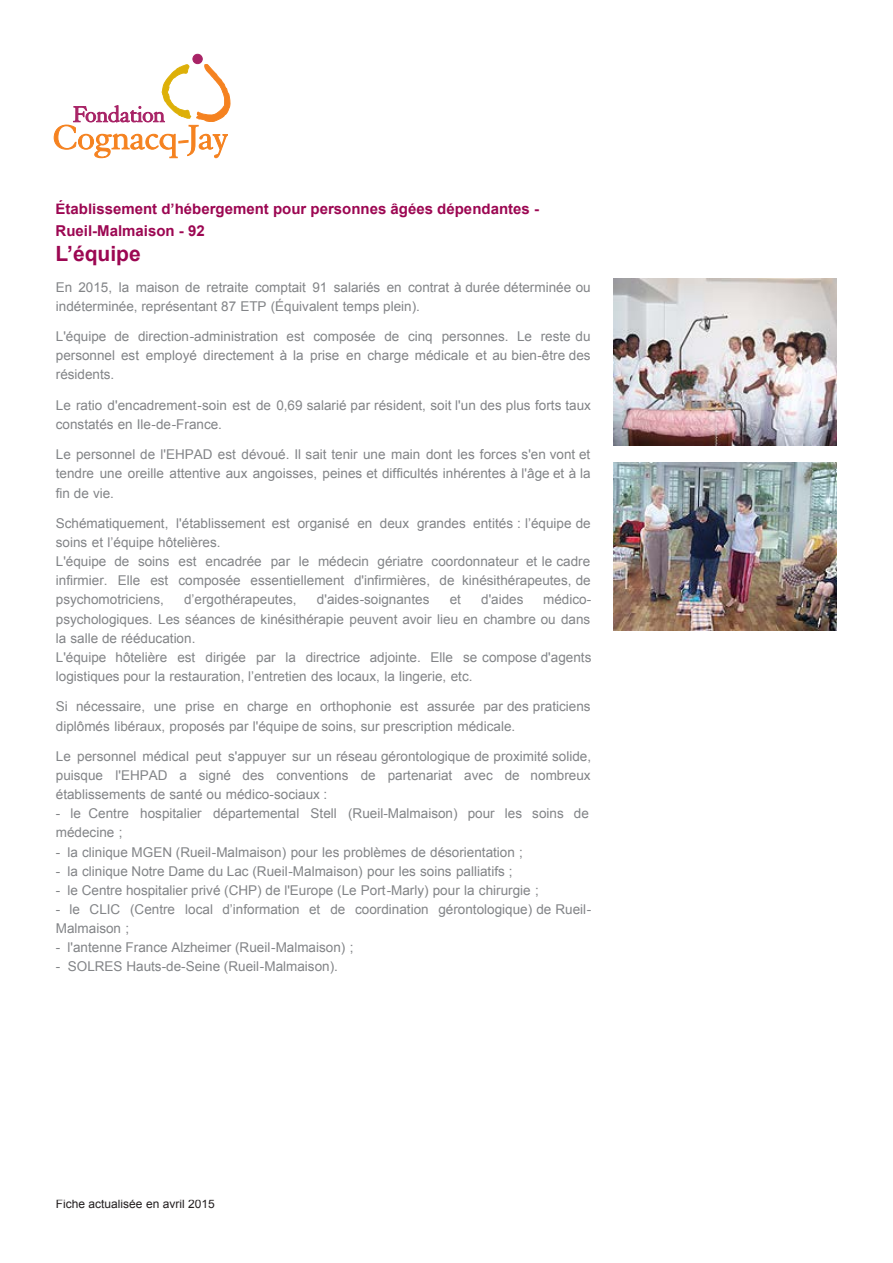
<style>
.page{position:relative;width:893px;height:1263px;background:#fff}
.page>*{position:absolute;margin:0;border:0;box-sizing:border-box;transform-origin:0 0}
.t1{font:700 21px "Arial";color:#9c0752}
.t2{font:700 15px/21.6px "Arial";color:#9c0752}
.t3{font:13.5px/19.2px "Arial";color:#828487}
.t4{font:12px "Arial";color:#231f20}
.s1{font-style:inherit}
</style>
<div class="page">
<div style="left:193px;top:54px;width:9px;height:10px;background:#a82366;border-radius:50%"></div>
<div style="left:193px;top:54px;width:9px;height:10px;border:1px solid #a82366;border-radius:50%"></div>
<svg style="left:54px;top:58px;width:176px;height:100px"></svg>
<img style="left:614px;top:279px;width:223px;height:167px">
<img style="left:614px;top:463px;width:223px;height:167px">
<p class="t2" style="left:56px;top:199px;width:485px">Établissement d’hébergement pour personnes âgées dépendantes -<br>Rueil-Malmaison - 92</p>
<p class="t1" style="left:56px;top:240px;width:87px">L’équipe</p>
<p class="t3" style="left:56px;top:277px;width:536px">En 2015, la maison de retraite comptait 91 salariés en contrat à durée déterminée ou indéterminée, représentant 87 ETP (Équivalent temps plein).</p>
<p class="t3" style="left:56px;top:327px;width:536px;text-align:justify">L'équipe de direction-administration est composée de cinq personnes. Le reste du personnel est employé directement à la prise en charge médicale et au bien-être des résidents.</p>
<p class="t3" style="left:56px;top:396px;width:537px">Le ratio d'encadrement-soin est de 0,69 salarié par résident, soit l'un des plus forts taux constatés en Ile-de-France.</p>
<p class="t3" style="left:56px;top:445px;width:536px;text-align:justify">Le personnel de l'EHPAD est dévoué. Il sait tenir une main dont les forces s'en vont et tendre une oreille attentive aux angoisses, peines et difficultés inhérentes à l'âge et à la fin de vie.</p>
<p class="t3" style="left:56px;top:514px;width:536px">Schématiquement, l'établissement est organisé en deux grandes entités : l’équipe de soins et l’équipe hôtelières.<br>L'équipe de soins est encadrée par le médecin gériatre coordonnateur et le cadre infirmier. Elle est composée essentiellement d'infirmières, de kinésithérapeutes, de psychomotriciens,</p>
<p class="t3" style="left:184px;top:590px;width:114px">d’ergothérapeutes,</p>
<p class="t3" style="left:317px;top:590px;width:114px">d'aides-soignantes</p>
<p class="t3" style="left:450px;top:590px;width:13px">et</p>
<p class="t3" style="left:481px;top:590px;width:44px">d'aides</p>
<p class="t3" style="left:56px;top:590px;width:537px;text-indent:487px">médico&shy;psychologiques. Les séances de kinésithérapie peuvent avoir lieu en chambre ou dans la salle de rééducation.<br>L'équipe hôtelière est dirigée par la directrice adjointe. Elle se compose d'agents logistiques pour la restauration, l’entretien des locaux, la lingerie, etc.</p>
<p class="t3" style="left:56px;top:697px;width:536px">Si nécessaire, une prise en charge en orthophonie est assurée par des praticiens diplômés libéraux, proposés par l'équipe de soins, sur prescription médicale.</p>
<p class="t3" style="left:56px;top:747px;width:537px;text-align:justify">Le personnel médical peut s'appuyer sur un réseau gérontologique de proximité solide, puisque l'EHPAD a signé des conventions de partenariat avec de nombreux établissements de santé ou médico-sociaux :</p>
<p class="t3" style="left:56px;top:804px;width:535px">- <span class="s1">le Centre hospitalier départemental Stell (</span>Rueil-Malmaison) pour les soins de médecine ;</p>
<p class="t3" style="left:56px;top:842px;width:468px">- la <span class="s1">clinique MGEN</span> (Rueil-Malmaison) pour les problèmes de désorientation ;</p>
<p class="t3" style="left:56px;top:861px;width:458px">- la clinique Notre Dame du Lac (Rueil-Malmaison) pour les soins palliatifs ;</p>
<p class="t3" style="left:56px;top:881px;width:485px">- le Centre hospitalier privé (CHP) de l'Europe (Le Port-Marly) pour la chirurgie ;</p>
<p class="t3" style="left:56px;top:900px;width:537px">- le CLIC (Centre local d’information et de coordination gérontologique) de Rueil-<br>Malmaison ;</p>
<p class="t3" style="left:56px;top:938px;width:299px">- l'antenne France Alzheimer (Rueil-Malmaison) ;</p>
<p class="t3" style="left:56px;top:957px;width:284px">- SOLRES Hauts-de-Seine (Rueil-Malmaison).</p>
<p class="t4" style="left:56px;top:1196px;width:160px">Fiche actualisée en avril 2015</p>
</div>
